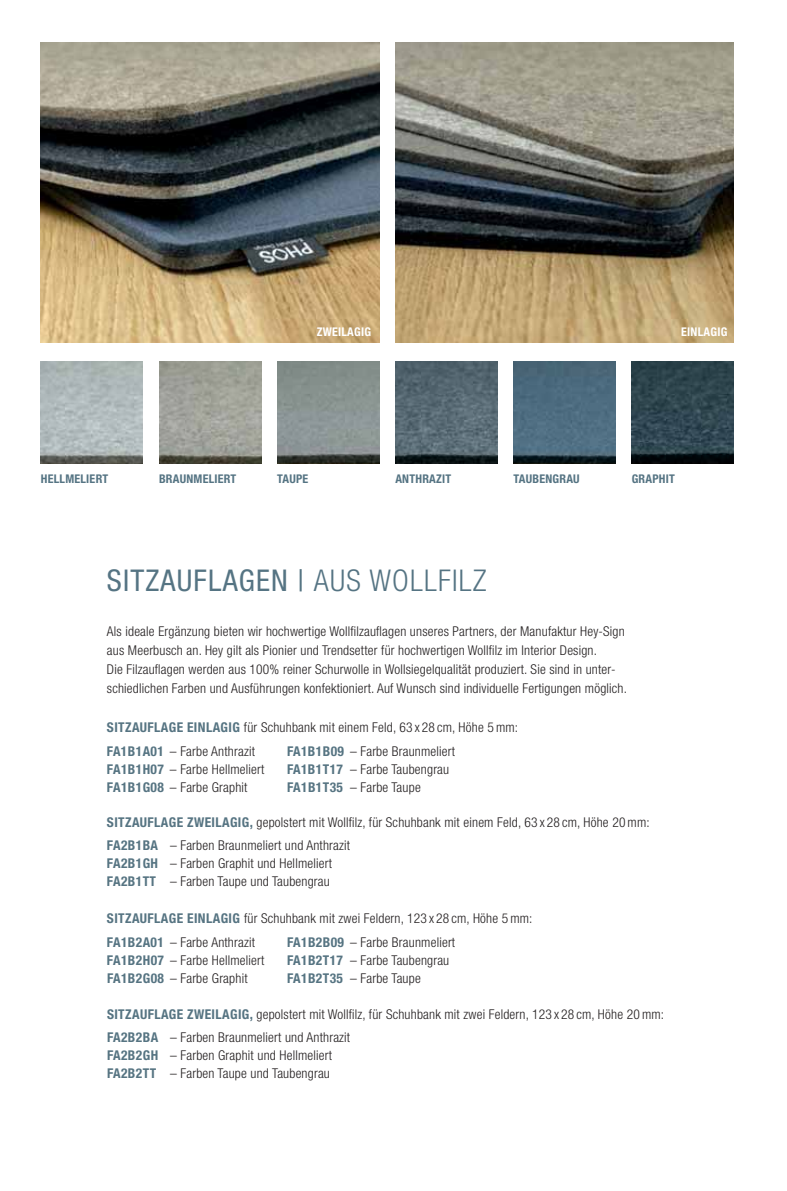
<style>
.page{position:relative;width:787px;height:1191px;background:#fff}
.page>*{position:absolute;margin:0;border:0;box-sizing:border-box;transform-origin:0 0}
.t1{font:condensed 30px "Helvetica Neue LT Std";letter-spacing:.04em;color:#557483}
.t2{font:300 condensed 13.5px/19.2px "Helvetica Neue LT Std";letter-spacing:.015em;color:#231f20}
.t3{font:700 condensed 12px "Helvetica Neue LT Std";letter-spacing:.02em;color:#557483}
.t4{font:700 condensed 12px "Helvetica Neue LT Std";letter-spacing:.02em;color:#fff}
.s1{font-weight:300}
.s2{font-weight:700;color:#567482}
</style>
<div class="page">
<img style="left:159px;top:361px;width:102px;height:102px">
<img style="left:41px;top:361px;width:102px;height:102px">
<img style="left:277px;top:361px;width:102px;height:102px">
<img style="left:395px;top:361px;width:102px;height:102px">
<img style="left:631px;top:361px;width:102px;height:102px">
<img style="left:513px;top:361px;width:102px;height:102px">
<img style="left:41px;top:43px;width:338px;height:299px">
<img style="left:395px;top:43px;width:338px;height:299px">
<p class="t4" style="left:317px;top:325px;width:56px">ZWEILAGIG</p>
<p class="t4" style="left:681px;top:325px;width:48px">EINLAGIG</p>
<p class="t3" style="left:41px;top:471px;width:69px">HELLMELIERT</p>
<p class="t3" style="left:159px;top:471px;width:79px">BRAUNMELIERT</p>
<p class="t3" style="left:277px;top:471px;width:33px">TAUPE</p>
<p class="t3" style="left:395px;top:471px;width:57px">ANTHRAZIT</p>
<p class="t3" style="left:513px;top:471px;width:68px">TAUBENGRAU</p>
<p class="t3" style="left:631px;top:471px;width:45px">GRAPHIT</p>
<h1 class="t1" style="left:107px;top:563px;width:381px">SITZAUFLAGEN | <span class="s1">AUS WOLLFILZ</span></h1>
<p class="t2" style="left:107px;top:623px;width:521px">Als ideale Ergänzung bieten wir hochwertige Wollfilzauflagen unseres Partners, der Manufaktur Hey-Sign aus Meerbusch an. Hey gilt als Pionier und Trendsetter für hochwertigen Wollfilz im Interior Design.<br>Die Filzauflagen werden aus 100% reiner Schurwolle in Wollsiegelqualität produziert. Sie sind in unter&shy;schiedlichen Farben und Ausführungen konfektioniert. Auf Wunsch sind individuelle Fertigungen möglich.</p>
<p class="t2" style="left:107px;top:716px;width:413px;line-height:24.5px"><span class="s2">SITZAUFLAGE EINLAGIG</span> für Schuhbank mit einem Feld, 63 x 28 cm, Höhe 5 mm:<br><span class="s2">FA1B1A01</span> – Farbe Anthrazit</p>
<p class="t2" style="left:287px;top:743px;width:170px"><span class="s2">FA1B1B09</span> – Farbe Braunmeliert</p>
<p class="t2" style="left:107px;top:761px;width:159px"><span class="s2">FA1B1H07</span> – Farbe Hellmeliert</p>
<p class="t2" style="left:287px;top:761px;width:164px"><span class="s2">FA1B1T17</span> – Farbe Taubengrau</p>
<p class="t2" style="left:107px;top:779px;width:142px"><span class="s2">FA1B1G08</span> – Farbe Graphit</p>
<p class="t2" style="left:287px;top:779px;width:135px"><span class="s2">FA1B1T35</span> – Farbe Taupe</p>
<p class="t2" style="left:107px;top:812px;width:544px;line-height:23px"><span class="s2">SITZAUFLAGE ZWEILAGIG,</span> gepolstert mit Wollfilz, für Schuhbank mit einem Feld, 63 x 28 cm, Höhe 20 mm:<br><span class="s2">FA2B1BA</span> – Farben Braunmeliert und Anthrazit</p>
<p class="t2" style="left:107px;top:856px;width:226px;line-height:18px"><span class="s2">FA2B1GH</span> – Farben Graphit und Hellmeliert<br><span class="s2">FA2B1TT</span> – Farben Taupe und Taubengrau</p>
<p class="t2" style="left:107px;top:907px;width:427px;line-height:24.5px"><span class="s2">SITZAUFLAGE EINLAGIG</span> für Schuhbank mit zwei Feldern, 123 x 28 cm, Höhe 5 mm:<br><span class="s2">FA1B2A01</span> – Farbe Anthrazit</p>
<p class="t2" style="left:287px;top:934px;width:170px"><span class="s2">FA1B2B09</span> – Farbe Braunmeliert</p>
<p class="t2" style="left:107px;top:952px;width:159px"><span class="s2">FA1B2H07</span> – Farbe Hellmeliert</p>
<p class="t2" style="left:287px;top:952px;width:164px"><span class="s2">FA1B2T17</span> – Farbe Taubengrau</p>
<p class="t2" style="left:107px;top:970px;width:142px"><span class="s2">FA1B2G08</span> – Farbe Graphit</p>
<p class="t2" style="left:287px;top:970px;width:135px"><span class="s2">FA1B2T35</span> – Farbe Taupe</p>
<p class="t2" style="left:107px;top:1004px;width:558px;line-height:23px"><span class="s2">SITZAUFLAGE ZWEILAGIG,</span> gepolstert mit Wollfilz, für Schuhbank mit zwei Feldern, 123 x 28 cm, Höhe 20 mm:<br><span class="s2">FA2B2BA</span> – Farben Braunmeliert und Anthrazit</p>
<p class="t2" style="left:107px;top:1047px;width:226px;line-height:18px"><span class="s2">FA2B2GH</span> – Farben Graphit und Hellmeliert<br><span class="s2">FA2B2TT</span> – Farben Taupe und Taubengrau</p>
</div>
